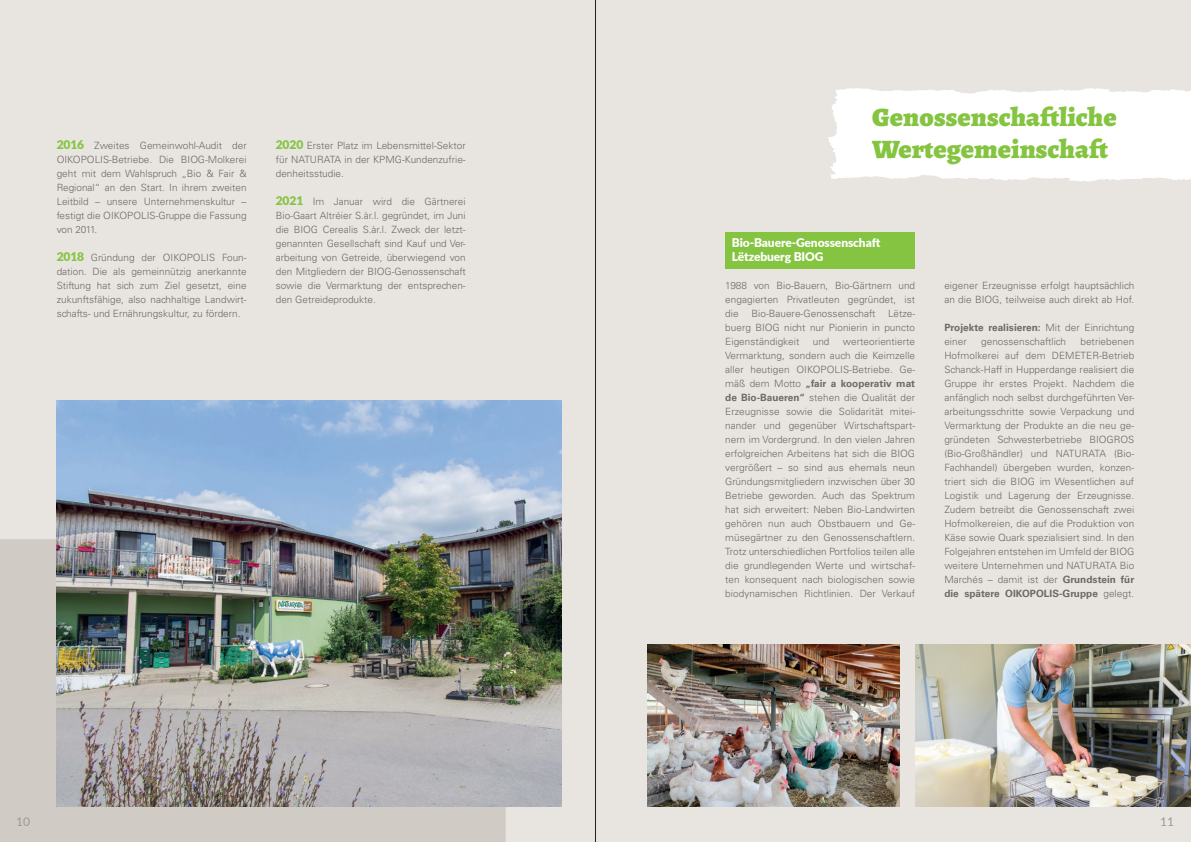
<style>
.page{position:relative;width:1191px;height:842px;background:#e8e4e0}
.page>*{position:absolute;margin:0;border:0;box-sizing:border-box;transform-origin:0 0}
.t1{font:900 26.5px/32px "Alegreya";color:#84c440;scale:1.05 1}
.t2{font:900 12px/14px "Lato";letter-spacing:-.01em;color:#fff}
.t3{font:12px "Lato";color:#a1988e}
.t4{font:300 10px/14px "Univers LT Std";letter-spacing:.005em;color:#6f6963;text-align:justify}
.s1{font-family:"Lato";font-weight:900;font-size:12px;color:#84c440}
.s2{font-weight:700}
</style>
<div class="page">
<svg style="left:828px;top:88px;width:363px;height:94px;background:#fdfcfc"></svg>
<div style="left:0;top:539px;width:506px;height:303px;background:#d0cbc5"></div>
<div style="left:17px;top:817px;width:13px;height:9px;background:#d0cbc5"></div>
<img style="left:915px;top:644px;width:276px;height:163px">
<img style="left:647px;top:644px;width:253px;height:163px">
<div style="left:725px;top:232px;width:190px;height:37px;background:#84c440"></div>
<img style="left:57px;top:401px;width:504px;height:406px">
<hr style="left:595px;top:0;width:1px;height:842px;background:#231f20">
<p class="t4" style="left:57px;top:138px;width:191px"><span class="s1">2016</span> Zweites Gemeinwohl-Audit der OIKOPOLIS-Betriebe. Die BIOG-Molkerei geht mit dem Wahlspruch „Bio &amp; Fair &amp; Regional“ an den Start. In ihrem zweiten Leitbild – unsere Unternehmenskultur – festigt die OIKOPOLIS-Gruppe die Fassung von 2011.</p>
<p class="t4" style="left:57px;top:250px;width:191px"><span class="s1">2018</span> Gründung der OIKOPOLIS Foun&shy;dation. Die als gemeinnützig anerkannte Stiftung hat sich zum Ziel gesetzt, eine zukunftsfähige, also nachhaltige Landwirt&shy;schafts- und Ernährungskultur, zu fördern.</p>
<p class="t4" style="left:276px;top:138px;width:191px"><span class="s1">2020</span> Erster Platz im Lebensmittel-Sektor für NATURATA in der KPMG-Kundenzufrie&shy;denheitsstudie.</p>
<p class="t4" style="left:276px;top:194px;width:191px"><span class="s1">2021</span> Im Januar wird die Gärtnerei Bio-Gaart Altréier S.àr.l. gegründet, im Juni die BIOG Cerealis S.àr.l. Zweck der letzt&shy;genannten Gesellschaft sind Kauf und Ver&shy;arbeitung von Getreide, überwiegend von den Mitgliedern der BIOG-Genossenschaft sowie die Vermarktung der entsprechen&shy;den Getreideprodukte.</p>
<p class="t3" style="left:16px;top:813px;width:15px">10</p>
<h1 class="t1" style="left:872px;top:100px;width:234px">Genossenschaftliche<br>Wertegemeinschaft</h1>
<p class="t2" style="left:732px;top:235px;width:150px">Bio-Bauere-Genossenschaft<br>Lëtzebuerg BIOG</p>
<p class="t4" style="left:725px;top:278px;width:191px">1988 von Bio-Bauern, Bio-Gärtnern und engagierten Privatleuten gegründet, ist die</p>
<p class="t4" style="left:751px;top:306px;width:125px">Bio-Bauere-Genossenschaft</p>
<p class="t4" style="left:725px;top:306px;width:191px;text-indent:163px">Lëtze&shy;buerg BIOG nicht nur Pionierin in puncto Eigenständigkeit</p>
<p class="t4" style="left:725px;top:334px;width:191px;text-indent:118px">werteorientierte Vermarktung, sondern auch die Keimzelle aller heutigen OIKOPOLIS-Betriebe. Ge&shy;mäß dem Motto <span class="s2">„fair a kooperativ mat de Bio-Baueren“</span> stehen die Qualität der Erzeugnisse sowie die Solidarität mitei&shy;nander und gegenüber Wirtschaftspart&shy;nern im Vordergrund. In den vielen Jahren erfolgreichen Arbeitens hat sich die BIOG vergrößert – so sind aus ehemals neun Gründungsmitgliedern inzwischen über 30<br>Betriebe geworden. Auch das Spektrum hat sich erweitert: Neben Bio-Landwirten gehören nun auch Obstbauern und Ge&shy;müsegärtner zu den Genossenschaftlern.<br>Trotz unterschiedlichen Portfolios teilen alle die grundlegenden Werte und wirtschaf&shy;ten konsequent nach biologischen sowie biodynamischen Richtlinien. Der Verkauf</p>
<p class="t4" style="left:812px;top:334px;width:18px">und</p>
<p class="t4" style="left:944px;top:278px;width:191px">eigener Erzeugnisse erfolgt hauptsächlich an die BIOG, teilweise auch direkt ab Hof.</p>
<p class="t4" style="left:944px;top:320px;width:191px"><span class="s2">Projekte realisieren:</span> Mit der Einrichtung einer</p>
<p class="t4" style="left:981px;top:334px;width:86px">genossenschaftlich</p>
<p class="t4" style="left:944px;top:334px;width:191px;text-indent:136px">betriebenen Hofmolkerei auf dem DEMETER-Betrieb Schanck-Haff in Hupperdange realisiert die Gruppe ihr erstes Projekt. Nachdem die anfänglich noch selbst durchgeführten Ver&shy;arbeitungsschritte sowie Verpackung und Vermarktung der Produkte an die neu ge&shy;gründeten Schwesterbetriebe BIOGROS (Bio-Großhändler) und NATURATA (Bio-Fachhandel) übergeben wurden, konzen&shy;triert sich die BIOG im Wesentlichen auf Logistik und Lagerung der Erzeugnisse.<br>Zudem betreibt die Genossenschaft zwei Hofmolkereien, die auf die Produktion von Käse sowie Quark spezialisiert sind. In den Folgejahren entstehen im Umfeld der BIOG weitere Unternehmen und NATURATA Bio Marchés – damit ist der <span class="s2">Grundstein für die spätere OIKOPOLIS-Gruppe</span> gelegt.</p>
<p class="t3" style="left:1160px;top:813px;width:15px">11</p>
</div>
